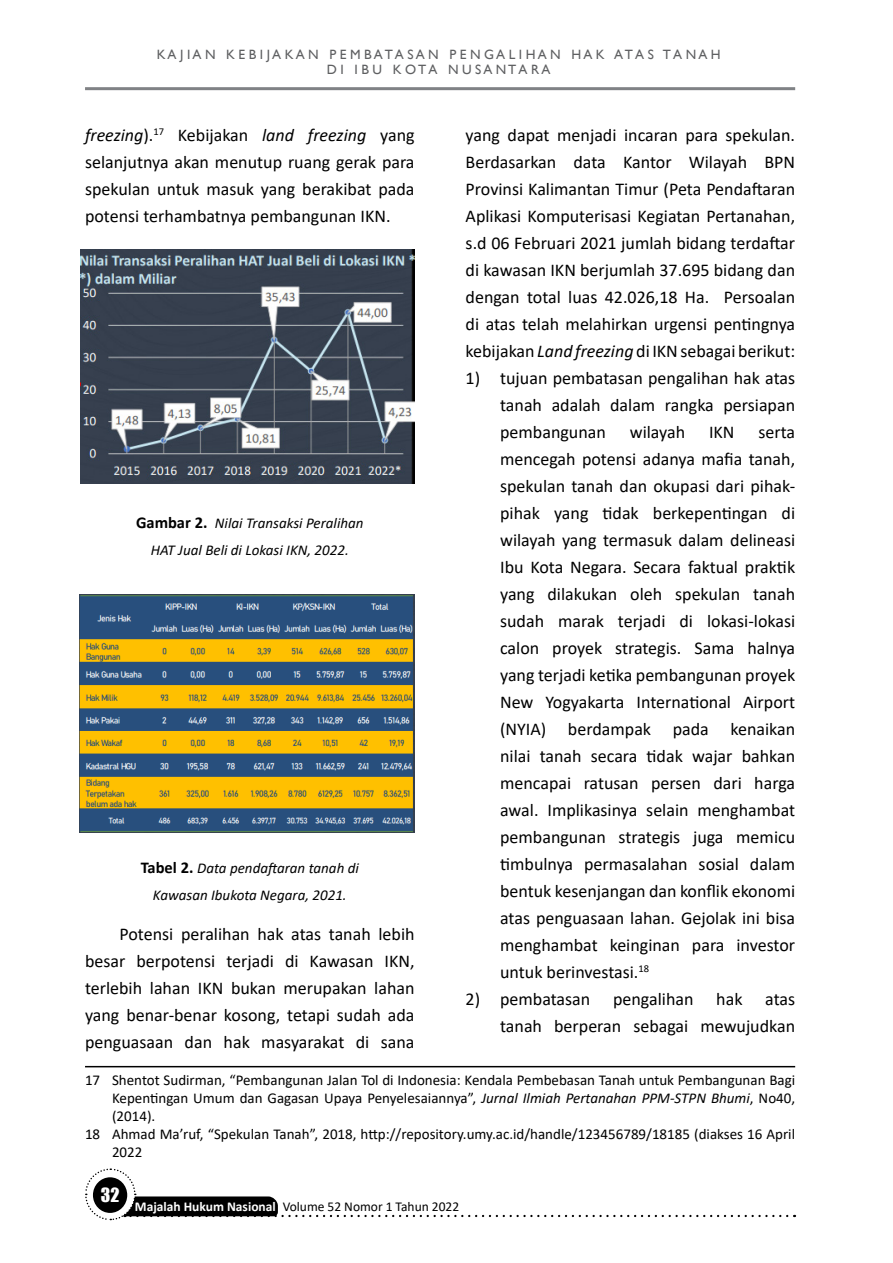
<style>
.page{position:relative;width:893px;height:1263px;background:#fff}
.page>*{position:absolute;margin:0;border:0;box-sizing:border-box;transform-origin:0 0}
.t1{font:18px/27px "Calibri";color:#000;text-align:justify}
.t2{font:18px "Impact";color:#fff}
.t3{font:15px "Calibri";color:#000}
.t4{font:italic 15px/27px "Calibri";color:#000;text-align:center}
.t5{font:13.5px/15px "Gill Sans";color:#5f6062;text-align:center}
.t6{font:13.5px "Calibri";color:#000}
.s1{font-style:italic}
.s2{font-weight:700;font-style:normal;font-size:16.5px}
.s3{font-weight:700;color:#fff}
</style>
<div class="page">
<hr style="left:85px;top:87px;width:710px;height:3px;background:#808285">
<svg style="left:85px;top:1168px;width:702px;height:53px"></svg>
<img style="left:81px;top:249px;width:334px;height:235px">
<img style="left:80px;top:594px;width:335px;height:239px">
<hr style="left:85px;top:1066px;width:710px;height:1px;background:#000">
<p class="t5" style="left:157px;top:47px;width:565px">K A J I A N K E B I J A K A N P E M B A T A S A N P E N G A L I H A N H A K A T A S T A N A H<br>D I I B U K O T A N U S A N T A R A</p>
<p class="t1" style="left:85px;top:121px;width:331px"><span class="s1">freezing</span>).<sup>17</sup> Kebijakan <span class="s1">land freezing</span> yang selanjutnya akan menutup ruang gerak para spekulan untuk masuk yang berakibat pada potensi terhambatnya pembangunan IKN.</p>
<p class="t1" style="left:466px;top:121px;width:331px">yang dapat menjadi incaran para spekulan.<br>Berdasarkan data Kantor Wilayah BPN Provinsi Kalimantan Timur (Peta Pendaftaran Aplikasi Komputerisasi Kegiatan Pertanahan, s.d 06 Februari 2021 jumlah bidang terdaftar di kawasan IKN berjumlah 37.695 bidang dan dengan total luas 42.026,18 Ha. Persoalan di atas telah melahirkan urgensi pentingnya kebijakan <span class="s1">Land freezing</span> di IKN sebagai berikut:</p>
<p class="t1" style="left:500px;top:364px;width:297px;text-indent:-35px">1) tujuan pembatasan pengalihan hak atas tanah adalah dalam rangka persiapan pembangunan</p>
<p class="t1" style="left:630px;top:418px;width:57px">wilayah</p>
<p class="t1" style="left:709px;top:418px;width:27px">IKN</p>
<p class="t1" style="left:500px;top:418px;width:297px;text-indent:258px">serta mencegah potensi adanya mafia tanah, spekulan tanah dan okupasi dari pihak&shy;pihak yang tidak berkepentingan di wilayah yang termasuk dalam delineasi Ibu Kota Negara. Secara faktual praktik yang dilakukan oleh spekulan tanah sudah marak terjadi di lokasi-lokasi calon proyek strategis. Sama halnya yang terjadi ketika pembangunan proyek New Yogyakarta International Airport (NYIA) berdampak pada kenaikan nilai tanah secara tidak wajar bahkan mencapai ratusan persen dari harga awal. Implikasinya selain menghambat pembangunan strategis juga memicu timbulnya permasalahan sosial dalam bentuk kesenjangan dan konflik ekonomi atas penguasaan lahan. Gejolak ini bisa menghambat keinginan para investor untuk berinvestasi.<sup>18</sup></p>
<p class="t1" style="left:466px;top:985px;width:126px">2) pembatasan</p>
<p class="t1" style="left:613px;top:985px;width:82px">pengalihan</p>
<p class="t1" style="left:716px;top:985px;width:28px">hak</p>
<p class="t4" style="left:136px;top:508px;width:229px"><span class="s2">Gambar 2.</span> Nilai Transaksi Peralihan<br>HAT Jual Beli di Lokasi IKN, 2022.</p>
<p class="t4" style="left:141px;top:854px;width:220px"><span class="s2">Tabel 2.</span> Data pendaftaran tanah di<br>Kawasan Ibukota Negara, 2021.</p>
<p class="t1" style="left:85px;top:920px;width:331px;text-indent:35px">Potensi peralihan hak atas tanah lebih besar berpotensi terjadi di Kawasan IKN, terlebih lahan IKN bukan merupakan lahan yang benar-benar kosong, tetapi sudah ada penguasaan dan hak masyarakat di sana</p>
<p class="t3" style="left:85px;top:1069px;width:712px">17 Shentot Sudirman, “Pembangunan Jalan Tol di Indonesia: Kendala Pembebasan Tanah untuk Pembangunan Bagi</p>
<p class="t3" style="left:112px;top:1087px;width:685px">Kepentingan Umum dan Gagasan Upaya Penyelesaiannya”, <span class="s1">Jurnal Ilmiah Pertanahan PPM-STPN Bhumi</span>, No40,</p>
<p class="t3" style="left:112px;top:1105px;width:45px">(2014).</p>
<p class="t3" style="left:85px;top:1123px;width:712px">18 Ahmad Ma’ruf, “Spekulan Tanah”, 2018, http://repository.umy.ac.id/handle/123456789/18185 (diakses 16 April</p>
<p class="t3" style="left:112px;top:1141px;width:32px">2022</p>
<p class="t1" style="left:500px;top:985px;width:297px;text-align:right">atas<br>tanah berperan sebagai mewujudkan</p>
<p class="t2" style="left:101px;top:1181px;width:20px">32</p>
<p class="t6" style="left:135px;top:1197px;width:326px"><span class="s3">Majalah Hukum Nasional</span> Volume 52 Nomor 1 Tahun 2022</p>
</div>
